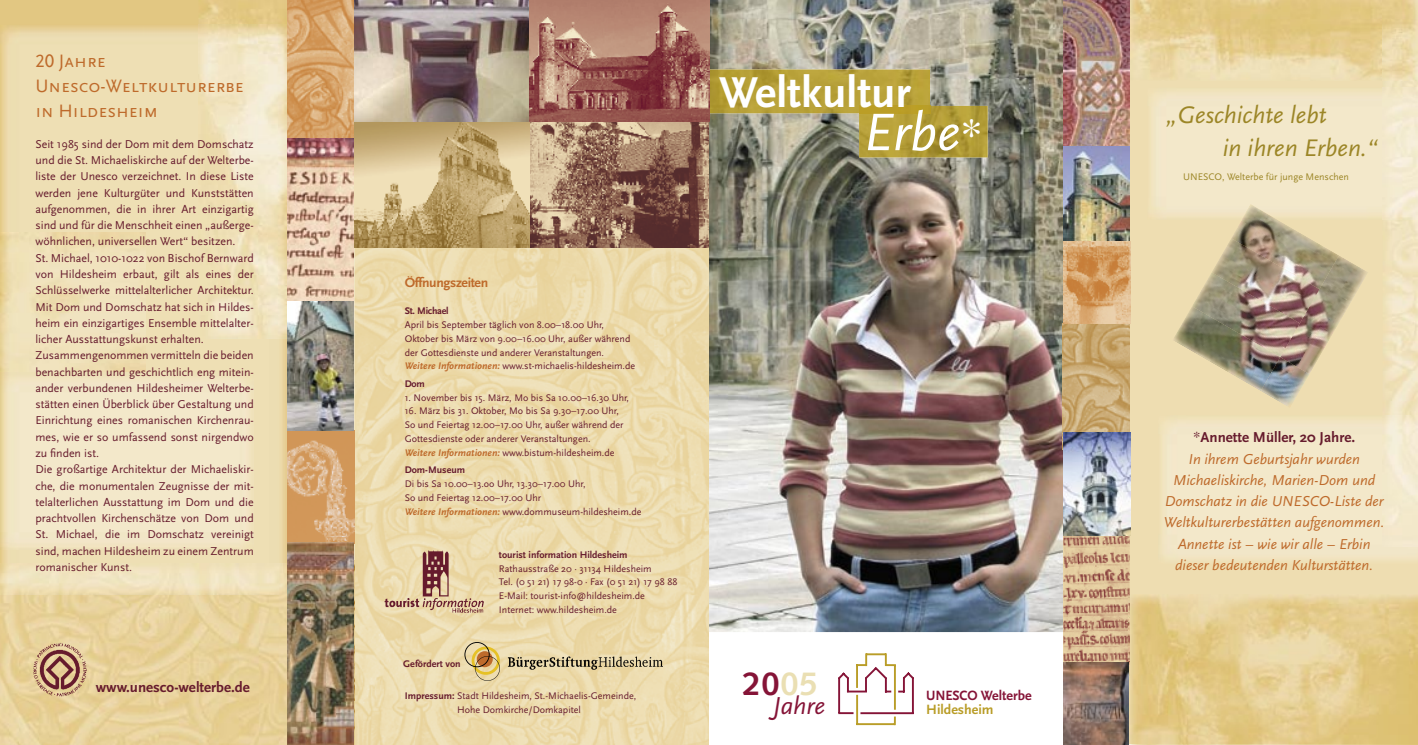
<style>
.page{position:relative;width:1418px;height:745px;background:#fff}
.page>*{position:absolute;margin:0;border:0;box-sizing:border-box;transform-origin:0 0}
.t1{font:italic 55px "Scala Sans";color:#fff}
.t2{font:700 45px "Scala Sans";color:#fff}
.t3{font:700 32.75px "Syntax";color:#851437}
.t4{font:italic 25.62px "Scala Sans";color:#851437}
.t5{font:italic 25px/32.5px "Scala Sans";color:#9c8627}
.t6{font:18.75px/25px "Scala Sans Caps";color:#be6a2b}
.t7{font:italic 15px/21.2px "Scala Sans";color:#be6a2b;text-align:center}
.t8{font:700 15px "Scala Sans";color:#661b2d}
.t9{font:700 14px "Scala Sans";letter-spacing:-.005em;color:#851437;scale:.95 1}
.t10{font:700 14px "Scala Sans";color:#b99d28}
.t11{font:700 13.75px "Scala Sans";letter-spacing:-.025em;color:#be6a2b}
.t12{font:11.88px/16.2px "Scala Sans";color:#661b2d}
.t13{font:10px/13.8px "Scala Sans";color:#661b2d}
.t14{font:700 10px "Scala Sans";color:#661b2d}
.t15{font:10px "Scala Sans";color:#9c8627}
.t16{font:700 10px "Scala Sans";letter-spacing:-.025em;color:#661b2d}
.s1{font-family:"Times";font-style:normal;font-size:45px}
.s2{font-weight:700;font-style:italic;color:#be6a2b}
.s3{font-weight:700}
.s4{color:#eadfb3}
.s5{font-family:"Times";font-style:normal;color:#661b2d}
.s6{font-weight:700;font-style:normal;color:#661b2d}
</style>
<div class="page">
<img style="left:709px;top:0;width:354px;height:631px">
<img style="left:353px;top:0;width:356px;height:744px">
<div style="left:1129px;top:80px;width:288px;height:514px;background:#eeddb1"></div>
<img style="left:1382px;top:80px;width:35px;height:335px">
<img style="left:1063px;top:535px;width:66px;height:127px">
<img style="left:1147px;top:87px;width:270px;height:133px">
<img style="left:0;top:594px;width:287px;height:150px">
<img style="left:354px;top:563px;width:1px;height:181px">
<img style="left:1062px;top:0;width:68px;height:449px">
<img style="left:1128px;top:594px;width:289px;height:150px">
<img style="left:1128px;top:594px;width:1px;height:80px">
<img style="left:1157px;top:415px;width:260px;height:148px">
<img style="left:709px;top:69px;width:221px;height:44px">
<img style="left:859px;top:106px;width:128px;height:51px">
<img style="left:859px;top:106px;width:71px;height:7px">
<img style="left:1230px;top:220px;width:108px;height:35px">
<img style="left:1299px;top:255px;width:69px;height:119px">
<img style="left:1211px;top:238px;width:108px;height:85px">
<img style="left:1191px;top:272px;width:108px;height:85px">
<img style="left:1172px;top:306px;width:108px;height:85px">
<img style="left:1260px;top:357px;width:49px;height:51px">
<img style="left:1241px;top:204px;width:36px;height:16px">
<svg style="left:354px;top:107px;width:176px;height:140px;background:#c4ad7d"></svg>
<img style="left:287px;top:0;width:66px;height:139px">
<img style="left:1130px;top:0;width:287px;height:80px">
<img style="left:378px;top:548px;width:113px;height:72px">
<img style="left:1063px;top:662px;width:65px;height:82px">
<img style="left:287px;top:139px;width:67px;height:605px">
<img style="left:507px;top:654px;width:155px;height:17px">
<svg style="left:464px;top:641px;width:36px;height:39px"></svg>
<img style="left:33px;top:642px;width:55px;height:55px">
<img style="left:1063px;top:432px;width:67px;height:103px">
<svg style="left:838px;top:653px;width:75px;height:71px"></svg>
<svg style="left:1063px;top:241px;width:67px;height:82px;background:#d7a56e"></svg>
<svg style="left:530px;top:122px;width:178px;height:125px;background:#97735f"></svg>
<svg style="left:530px;top:0;width:179px;height:122px;background:#a66f63"></svg>
<h3 class="t6" style="left:35px;top:49px;width:210px">20 Jahre<br>Unesco-Weltkulturerbe in Hildesheim</h3>
<p class="t12" style="left:35px;top:136px;width:220px">Seit 1985 sind der Dom mit dem Domschatz und die St. Michaeliskirche auf der Welterbe&shy;liste der Unesco verzeichnet. In diese Liste werden jene Kulturgüter und Kunststätten aufgenommen, die in ihrer Art einzigartig sind und für die Menschheit einen „außerge&shy;wöhnlichen, universellen Wert“ besitzen.<br>St. Michael, 1010-1022 von Bischof Bernward von Hildesheim erbaut, gilt als eines der Schlüsselwerke mittelalterlicher Architektur.<br>Mit Dom und Domschatz hat sich in Hildes&shy;heim ein einzigartiges Ensemble mittelalter&shy;licher Ausstattungskunst erhalten.<br>Zusammengenommen vermitteln die beiden benachbarten und geschichtlich eng mitein&shy;ander verbundenen Hildesheimer Welterbe&shy;stätten einen Überblick über Gestaltung und Einrichtung eines romanischen Kirchenrau&shy;mes, wie er so umfassend sonst nirgendwo zu finden ist.<br>Die großartige Architektur der Michaeliskir&shy;che, die monumentalen Zeugnisse der mit&shy;telalterlichen Ausstattung im Dom und die prachtvollen Kirchenschätze von Dom und St. Michael, die im Domschatz vereinigt sind, machen Hildesheim zu einem Zentrum romanischer Kunst.</p>
<p class="t8" style="left:96px;top:678px;width:156px">www.unesco-welterbe.de</p>
<h2 class="t2" style="left:719px;top:68px;width:193px">Weltkultur</h2>
<h1 class="t1" style="left:863px;top:102px;width:121px">Erbe<span class="s1">*</span></h1>
<p class="t11" style="left:405px;top:275px;width:85px">Öffnungszeiten</p>
<p class="t16" style="left:405px;top:305px;width:45px">St. Michael</p>
<p class="t13" style="left:405px;top:318px;width:232px">April bis September täglich von 8.00–18.00 Uhr, Oktober bis März von 9.00–16.00 Uhr, außer während der Gottesdienste und anderer Veranstaltungen.<br><span class="s2">Weitere Informationen:</span> www.st-michaelis-hildesheim.de</p>
<p class="t14" style="left:405px;top:378px;width:22px">Dom</p>
<p class="t13" style="left:405px;top:390px;width:226px">1. November bis 15. März, Mo bis Sa 10.00–16.30 Uhr,</p>
<p class="t13" style="left:405px;top:404px;width:220px">16. März bis 31. Oktober, Mo bis Sa 9.30–17.00 Uhr, So und Feiertag 12.00–17.00 Uhr, außer während der Gottesdienste oder anderer Veranstaltungen.<br><span class="s2">Weitere Informationen:</span> www.bistum-hildesheim.de</p>
<p class="t14" style="left:405px;top:464px;width:62px">Dom-Museum</p>
<p class="t13" style="left:405px;top:477px;width:238px">Di bis Sa 10.00–13.oo Uhr, 13.30–17.00 Uhr,<br>So und Feiertag 12.00–17.00 Uhr<br><span class="s2">Weitere Informationen:</span> www.dommuseum-hildesheim.de</p>
<p class="t14" style="left:403px;top:658px;width:59px">Gefördert von</p>
<p class="t14" style="left:499px;top:548px;width:130px">tourist information Hildesheim</p>
<p class="t13" style="left:499px;top:561px;width:180px">Rathausstraße 20 · 31134 Hildesheim<br>Tel. (0 51 21) 17 98-0 · Fax (0 51 21) 17 98 88<br>E-Mail: tourist-info@hildesheim.de Internet: www.hildesheim.de</p>
<p class="t13" style="left:405px;top:688px;width:233px;text-align:center"><span class="s3">Impressum:</span> Stadt Hildesheim, St.-Michaelis-Gemeinde,<br>Hohe Domkirche/Domkapitel</p>
<h3 class="t3" style="left:743px;top:664px;width:76px">20<span class="s4">05</span></h3>
<h3 class="t4" style="left:773px;top:691px;width:54px">Jahre</h3>
<p class="t9" style="left:926px;top:687px;width:113px">UNESCO Welterbe</p>
<p class="t10" style="left:926px;top:701px;width:69px">Hildesheim</p>
<h3 class="t5" style="left:1222px;top:99px;width:157px;text-indent:-56px">„Geschichte lebt<br>in ihren Erben.“</h3>
<p class="t15" style="left:1183px;top:171px;width:167px">UNESCO, Welterbe für junge Menschen</p>
<p class="t7" style="left:1163px;top:427px;width:222px"><span class="s5">*</span><span class="s6">Annette Müller, 20 Jahre.<br></span>In ihrem Geburtsjahr wurden Michaeliskirche, Marien-Dom und Domschatz in die UNESCO-Liste der Weltkulturerbestätten aufgenommen.<br>Annette ist – wie wir alle – Erbin dieser bedeutenden Kulturstätten.</p>
</div>
